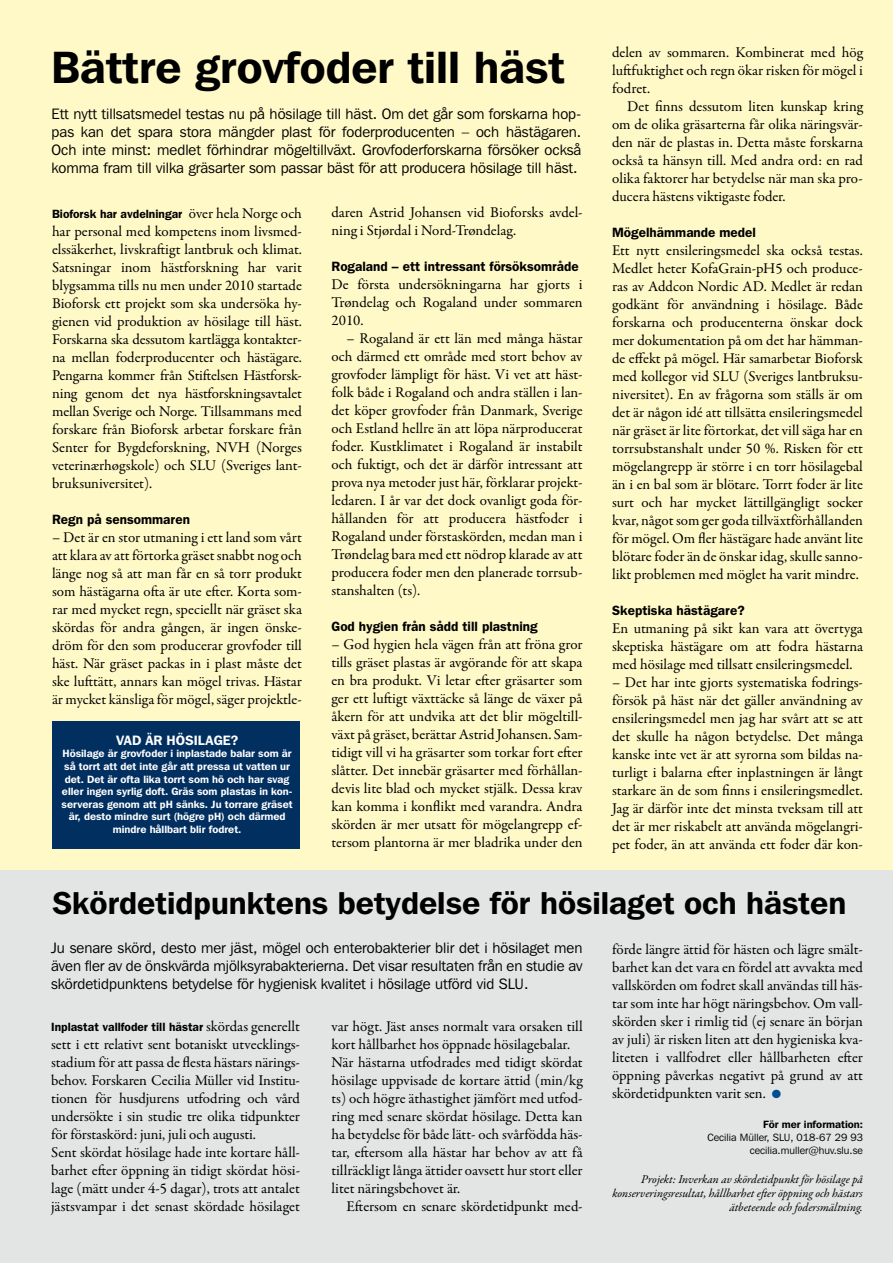
<style>
.page{position:relative;width:893px;height:1263px;background:#fff}
.page>*{position:absolute;margin:0;border:0;box-sizing:border-box;transform-origin:0 0}
.t1{font:600 45px "Franklin Gothic IT Cby BT";color:#000}
.t2{font:600 31.5px "Franklin Gothic IT Cby BT";color:#000}
.t3{font:15px/18px "Garamond Premr Pro";letter-spacing:-.005em;color:#000;text-align:justify}
.t4{font:15px/18px "Franklin Gothic IT Cby BT";color:#000;text-align:justify}
.t5{font:600 13.5px "Franklin Gothic";color:#000}
.t6{font:600 13.5px "Franklin Gothic IT Cby BT";color:#fff}
.t7{font:italic 12px/14.4px "Garamond Premr Pro";letter-spacing:-.005em;color:#000;text-align:right}
.t8{font:600 12px "Franklin Gothic";color:#000}
.t9{font:600 10.5px/12.6px "Franklin Gothic IT Cby BT";color:#fff;text-align:center}
.t10{font:10.5px/12.6px "Franklin Gothic IT Cby BT";color:#000;text-align:right}
.t11{font:600 10.5px "Franklin Gothic IT Cby BT";color:#000}
.s1{font-family:"Garamond Premr Pro";font-weight:400;font-size:15px}
</style>
<div class="page">
<div style="left:0;top:0;width:893px;height:870px;background:#fff9c7"></div>
<div style="left:0;top:870px;width:893px;height:393px;background:#e3e4e4"></div>
<div style="left:52px;top:721px;width:247px;height:127px;background:#002f60"></div>
<h1 class="t1" style="left:52px;top:39px;width:515px">Bättre grovfoder till häst</h1>
<p class="t4" style="left:52px;top:105px;width:531px">Ett nytt tillsatsmedel testas nu på hösilage till häst. Om det går som forskarna hop&shy;pas kan det spara stora mängder plast för foderproducenten – och hästägaren.<br>Och inte minst: medlet förhindrar mögeltillväxt. Grovfoderforskarna försöker också komma fram till vilka gräsarter som passar bäst för att producera hösilage till häst.</p>
<p class="t8" style="left:52px;top:207px;width:251px">Bioforsk har avdelningar <span class="s1">över hela Norge och</span></p>
<p class="t3" style="left:52px;top:223px;width:251px">har personal med kompetens inom livsmed&shy;elssäkerhet, livskraftigt lantbruk och klimat.<br>Satsningar inom hästforskning har varit blygsamma tills nu men under 2010 startade Bioforsk ett projekt som ska undersöka hy&shy;gienen vid produktion av hösilage till häst.<br>Forskarna ska dessutom kartlägga kontakter&shy;na mellan foderproducenter och hästägare.<br>Pengarna kommer från Stiftelsen Hästforsk&shy;ning genom det nya hästforskningsavtalet mellan Sverige och Norge. Tillsammans med forskare från Bioforsk arbetar forskare från Senter for Bygdeforskning, NVH (Norges veterinærhøgskole) och SLU (Sveriges lant&shy;bruksuniversitet).</p>
<p class="t5" style="left:52px;top:512px;width:139px">Regn på sensommaren</p>
<p class="t3" style="left:52px;top:529px;width:251px">– Det är en stor utmaning i ett land som vårt att klara av att förtorka gräset snabbt nog och länge nog så att man får en så torr produkt som hästägarna ofta är ute efter. Korta som&shy;rar med mycket regn, speciellt när gräset ska skördas för andra gången, är ingen önske&shy;dröm för den som producerar grovfoder till häst. När gräset packas in i plast måste det ske lufttätt, annars kan mögel trivas. Hästar är mycket känsliga för mögel, säger projektle-</p>
<p class="t3" style="left:331px;top:204px;width:253px">daren Astrid Johansen vid Bioforsks avdel&shy;ning i Stjørdal i Nord-Trøndelag.</p>
<p class="t5" style="left:331px;top:259px;width:249px">Rogaland – ett intressant försöksområde</p>
<p class="t3" style="left:331px;top:276px;width:253px">De första undersökningarna har gjorts i Trøndelag och Rogaland under sommaren 2010.</p>
<p class="t3" style="left:331px;top:330px;width:253px;text-indent:15px">– Rogaland är ett län med många hästar och därmed ett område med stort behov av grovfoder lämpligt för häst. Vi vet att häst&shy;folk både i Rogaland och andra ställen i lan&shy;det köper grovfoder från Danmark, Sverige och Estland hellre än att löpa närproducerat foder. Kustklimatet i Rogaland är instabilt och fuktigt, och det är därför intressant att prova nya metoder just här, förklarar projekt&shy;ledaren. I år var det dock ovanligt goda för&shy;hållanden för att producera hästfoder i Rogaland under förstaskörden, medan man i Trøndelag bara med ett nödrop klarade av att producera foder men den planerade torrsub&shy;stanshalten (ts).</p>
<p class="t5" style="left:331px;top:619px;width:208px">God hygien från sådd till plastning</p>
<p class="t3" style="left:331px;top:636px;width:253px">– God hygien hela vägen från att fröna gror tills gräset plastas är avgörande för att skapa en bra produkt. Vi letar efter gräsarter som ger ett luftigt växttäcke så länge de växer på åkern för att undvika att det blir mögeltill&shy;växt på gräset, berättar Astrid Johansen. Sam&shy;tidigt vill vi ha gräsarter som torkar fort efter slåtter. Det innebär gräsarter med förhållan&shy;devis lite blad och mycket stjälk. Dessa krav kan komma i konflikt med varandra. Andra skörden är mer utsatt för mögelangrepp ef&shy;tersom plantorna är mer bladrika under den</p>
<p class="t6" style="left:116px;top:731px;width:124px">Vad är hösi lage?</p>
<p class="t9" style="left:62px;top:747px;width:233px">Hösilage är grovfoder i inplastade balar som är så torrt att det inte går att pressa ut vatten ur det. Det är ofta lika torrt som hö och har svag eller ingen syrlig doft. Gräs som plastas in kon&shy;serveras genom att pH sänks. Ju torrare gräset är, desto mindre surt (högre pH) och därmed mindre hållbart blir fodret.</p>
<p class="t3" style="left:612px;top:43px;width:252px">delen av sommaren. Kombinerat med hög luftfuktighet och regn ökar risken för mögel i fodret.</p>
<p class="t3" style="left:612px;top:97px;width:252px;text-indent:15px">Det finns dessutom liten kunskap kring om de olika gräsarterna får olika näringsvär&shy;den när de plastas in. Detta måste forskarna också ta hänsyn till. Med andra ord: en rad olika faktorer har betydelse när man ska pro&shy;ducera hästens viktigaste foder.</p>
<p class="t5" style="left:612px;top:224px;width:145px">Mögelhämmande medel</p>
<p class="t3" style="left:612px;top:241px;width:252px">Ett nytt ensileringsmedel ska också testas.<br>Medlet heter KofaGrain-pH5 och produce&shy;ras av Addcon Nordic AD. Medlet är redan godkänt för användning i hösilage. Både forskarna och producenterna önskar dock mer dokumentation på om det har hämman&shy;de effekt på mögel. Här samarbetar Bioforsk med kollegor vid SLU (Sveriges lantbruksu&shy;niversitet). En av frågorna som ställs är om det är någon idé att tillsätta ensileringsmedel när gräset är lite förtorkat, det vill säga har en torrsubstanshalt under 50 %. Risken för ett mögelangrepp är större i en torr hösilagebal än i en bal som är blötare. Torrt foder är lite surt och har mycket lättillgängligt socker kvar, något som ger goda tillväxtförhållanden för mögel. Om fler hästägare hade använt lite blötare foder än de önskar idag, skulle sanno&shy;likt problemen med möglet ha varit mindre.</p>
<p class="t5" style="left:612px;top:602px;width:134px">Skeptiska hästägare?</p>
<p class="t3" style="left:612px;top:619px;width:252px">En utmaning på sikt kan vara att övertyga skeptiska hästägare om att fodra hästarna med hösilage med tillsatt ensileringsmedel.</p>
<p class="t3" style="left:612px;top:673px;width:252px">– Det har inte gjorts systematiska fodrings&shy;försök på häst när det gäller användning av ensileringsmedel men jag har svårt att se att det skulle ha någon betydelse. Det många kanske inte vet är att syrorna som bildas na&shy;turligt i balarna efter inplastningen är långt starkare än de som finns i ensileringsmedlet.<br>Jag är därför inte det minsta tveksam till att det är mer riskabelt att använda mögelangri&shy;pet foder, än att använda ett foder där kon-</p>
<h2 class="t2" style="left:52px;top:883px;width:796px">Skördetidpunktens betydelse för hösilaget och hästen</h2>
<p class="t4" style="left:51px;top:939px;width:533px">Ju senare skörd, desto mer jäst, mögel och enterobakterier blir det i hösilaget men även fler av de önskvärda mjölksyrabakterierna. Det visar resultaten från en studie av skördetidpunktens betydelse för hygienisk kvalitet i hösilage utförd vid SLU.</p>
<p class="t8" style="left:51px;top:1020px;width:250px">Inplastat vallfoder till hästar <span class="s1">skördas generellt</span></p>
<p class="t3" style="left:51px;top:1035px;width:250px;text-align:left">sett i ett relativt sent botaniskt utvecklings&shy;stadium för att passa de flesta hästars närings&shy;behov. Forskaren Cecilia Müller vid Institu&shy;tionen för husdjurens utfodring och vård undersökte i sin studie tre olika tidpunkter för förstaskörd: juni, juli och augusti.<br>Sent skördat hösilage hade inte kortare håll&shy;barhet efter öppning än tidigt skördat hösi&shy;lage (mätt under 4-5 dagar), trots att antalet jästsvampar i det senast skördade hösilaget</p>
<p class="t3" style="left:332px;top:1017px;width:253px;text-align:left">var högt. Jäst anses normalt vara orsaken till kort hållbarhet hos öppnade hösilagebalar.<br>När hästarna utfodrades med tidigt skördat hösilage uppvisade de kortare ättid (min/kg ts) och högre äthastighet jämfört med utfod&shy;ring med senare skördat hösilage. Detta kan ha betydelse för både lätt- och svårfödda häs&shy;tar, eftersom alla hästar har behov av att få tillräckligt långa ättider oavsett hur stort eller litet näringsbehovet är.</p>
<p class="t3" style="left:347px;top:1197px;width:238px">Eftersom en senare skördetidpunkt med-</p>
<p class="t3" style="left:612px;top:940px;width:252px">förde längre ättid för hästen och lägre smält&shy;barhet kan det vara en fördel att avvakta med vallskörden om fodret skall användas till häs&shy;tar som inte har högt näringsbehov. Om vall&shy;skörden sker i rimlig tid (ej senare än början av juli) är risken liten att den hygieniska kva&shy;liteten i vallfodret eller hållbarheten efter öppning påverkas negativt på grund av att skördetidpunkten varit sen.</p>
<p class="t11" style="left:763px;top:1118px;width:101px">För mer information:</p>
<p class="t10" style="left:707px;top:1131px;width:157px">Cecilia Müller, SLU, 018-67 29 93 cecilia.muller@huv.slu.se</p>
<p class="t7" style="left:612px;top:1172px;width:252px">Projekt: Inverkan av skördetidpunkt för hösilage på konserveringsresultat, hållbarhet efter öppning och hästars ätbeteende och fodersmältning.</p>
</div>
